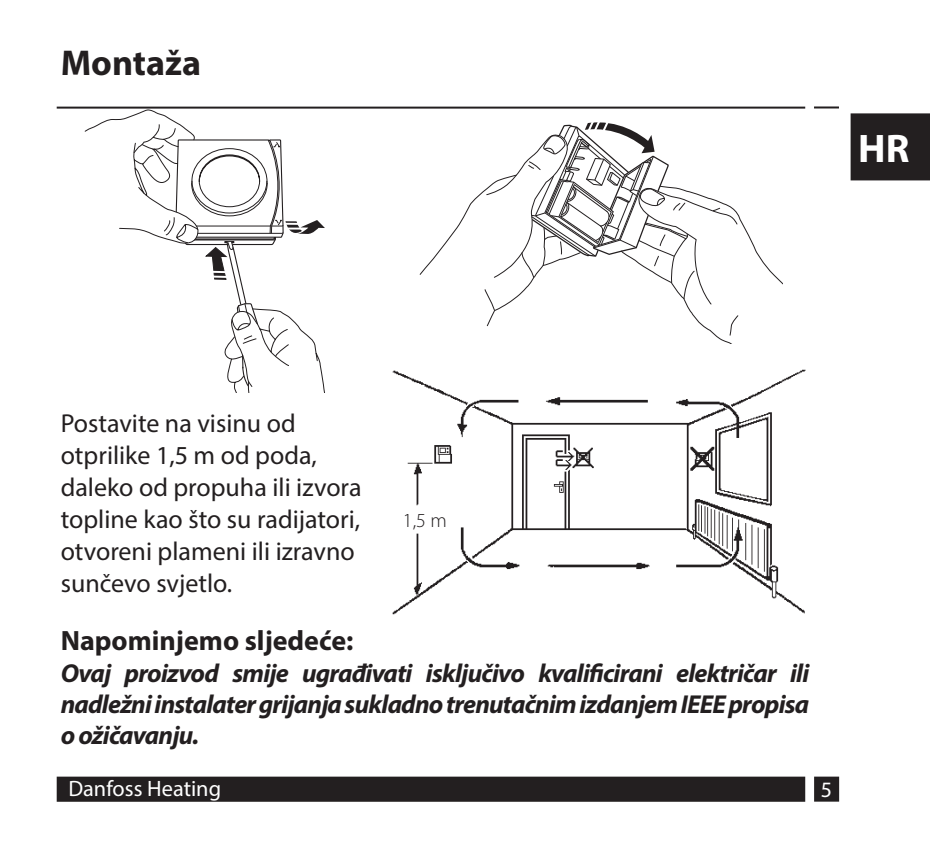
<style>
.page{position:relative;width:930px;height:842px;background:#fff}
.page>*{position:absolute;margin:0;border:0;box-sizing:border-box;transform-origin:0 0}
.t1{font:700 40px "Myriad Pro";color:#fff}
.t2{font:700 36px "Myriad Pro";color:#231f20}
.t3{font:700 28px "Myriad Pro";color:#231f20}
.t4{font:italic 700 26px/31.2px "Myriad Pro";letter-spacing:-.03em;color:#231f20;text-align:justify}
.t5{font:26px/32px "Myriad Pro";color:#231f20}
.t6{font:22.4px "Myriad Pro";color:#fff}
.t7{font:22px "Myriad Pro";color:#fff}
.t8{font:300 20px "Myriad Pro";color:#231f20}
</style>
<div class="page">
<div style="left:58px;top:778px;width:746px;height:23px;background:#231f20"></div>
<div style="left:57px;top:777px;width:748px;height:25px;border:2px solid #231f20"></div>
<div style="left:815px;top:778px;width:23px;height:23px;background:#231f20"></div>
<div style="left:814px;top:777px;width:25px;height:25px;border:2px solid #231f20"></div>
<div style="left:850px;top:113px;width:80px;height:67px;background:#231f20"></div>
<img style="left:392px;top:369px;width:414px;height:246px">
<hr style="left:57px;top:107px;width:748px;height:2px;background:#231f20">
<hr style="left:814px;top:106px;width:25px;height:2px;background:#231f20">
<svg style="left:85px;top:110px;width:240px;height:282px"></svg>
<svg style="left:419px;top:122px;width:363px;height:221px"></svg>
<div style="left:395px;top:508px;width:60px;height:22px;background:#fff"></div>
<p class="t2" style="left:61px;top:40px;width:142px">Montaža</p>
<p class="t1" style="left:858px;top:122px;width:53px">HR</p>
<p class="t5" style="left:61px;top:407px;width:302px">Postavite na visinu od otprilike 1,5 m od poda, daleko od propuha ili izvora topline kao što su radijatori, otvoreni plameni ili izravno sunčevo svjetlo.</p>
<p class="t3" style="left:61px;top:623px;width:294px">Napominjemo sljedeće:</p>
<p class="t4" style="left:61px;top:656px;width:750px">Ovaj proizvod smije ugrađivati isključivo kvalificirani električar ili nadležni instalater grijanja sukladno trenutačnim izdanjem IEEE propisa o ožičavanju.</p>
<p class="t8" style="left:403px;top:509px;width:45px">1,5 m</p>
<p class="t6" style="left:68px;top:775px;width:154px">Danfoss Heating</p>
<p class="t7" style="left:821px;top:776px;width:13px">5</p>
</div>
